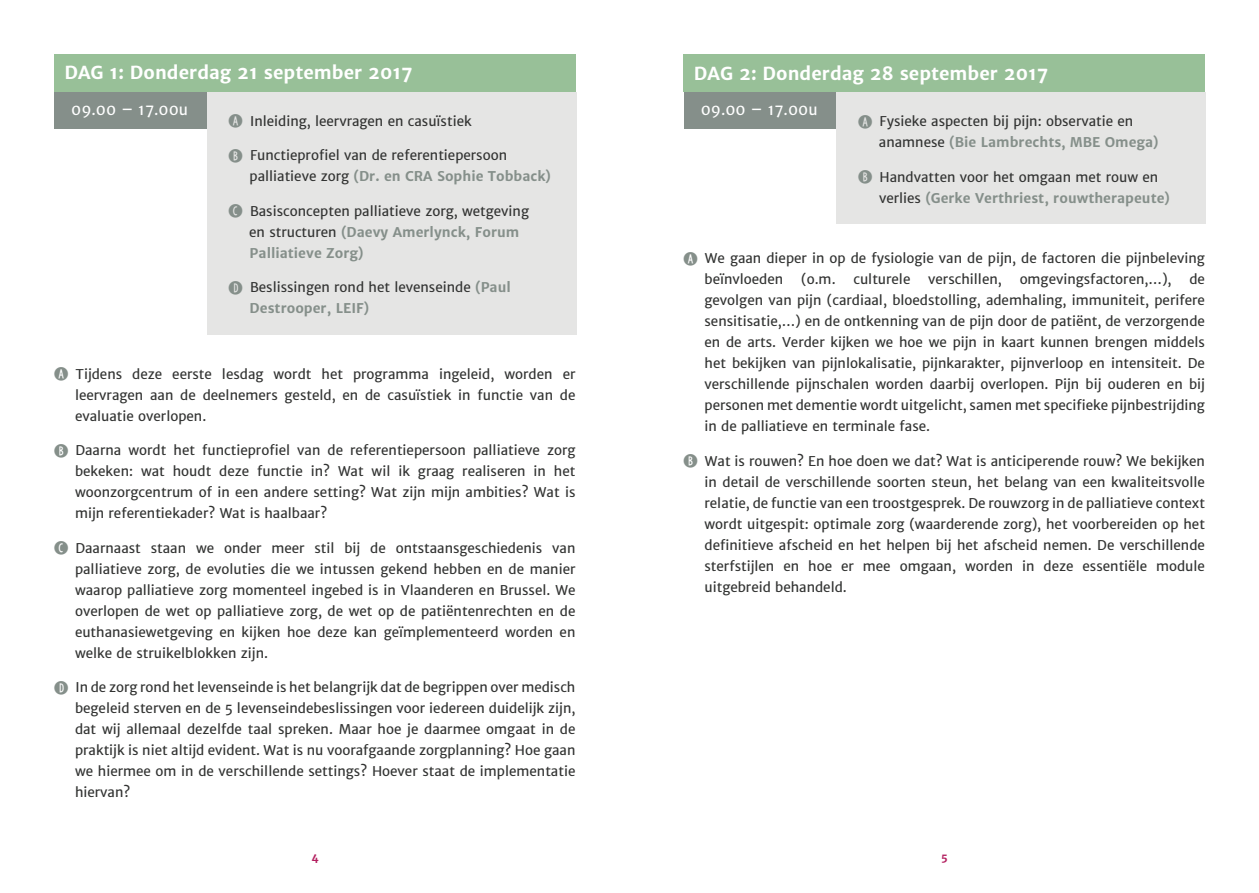
<style>
.page{position:relative;width:1259px;height:893px;background:#fff}
.page>*{position:absolute;margin:0;border:0;box-sizing:border-box;transform-origin:0 0}
.t1{font:700 18px "Merriweather Sans";color:#fff}
.t2{font:15px "Merriweather Sans";color:#fff}
.t3{font:13.5px/21px "Merriweather Sans";color:#323332}
.t4{font:700 10.5px "Merriweather Sans";color:#b31f5f}
.s1{font-family:"KG Counting Stars";font-size:19.5px;color:#858f8a}
.s2{font-weight:700;color:#858f8a}
</style>
<div class="page">
<div style="left:54px;top:92px;width:153px;height:37px;background:#858f8a"></div>
<div style="left:54px;top:54px;width:521px;height:38px;background:#98c098"></div>
<div style="left:207px;top:92px;width:369px;height:242px;background:#e5e5e4"></div>
<div style="left:683px;top:92px;width:153px;height:37px;background:#858f8a"></div>
<div style="left:836px;top:92px;width:369px;height:132px;background:#e5e5e4"></div>
<div style="left:683px;top:54px;width:522px;height:38px;background:#98c098"></div>
<p class="t1" style="left:64px;top:61px;width:350px">DAG 1: Donderdag 21 september 2017</p>
<p class="t3" style="left:229px;top:110px;width:245px"><span class="s1">A</span> Inleiding, leervragen en casuïstiek</p>
<p class="t3" style="left:250px;top:145px;width:303px;text-indent:-21px"><span class="s1">B</span> Functieprofiel van de referentiepersoon palliatieve zorg <span class="s2">(Dr. en CRA Sophie Tobback)</span></p>
<p class="t3" style="left:249px;top:200px;width:281px;text-indent:-21px"><span class="s1">C</span> Basisconcepten palliatieve zorg, wetgeving en structuren <span class="s2">(Daevy Amerlynck, Forum<br>Palliatieve Zorg)</span></p>
<p class="t3" style="left:250px;top:277px;width:263px;text-indent:-21px"><span class="s1">D</span> Beslissingen rond het levenseinde <span class="s2">(Paul<br>Destrooper, LEIF)</span></p>
<p class="t2" style="left:71px;top:100px;width:118px">09.00 – 17.00u</p>
<p class="t3" style="left:75px;top:363px;width:502px;text-align:justify;text-indent:-21px"><span class="s1">A</span> Tijdens deze eerste lesdag wordt het programma ingeleid, worden er leervragen aan de deelnemers gesteld, en de casuïstiek in functie van de evaluatie overlopen.</p>
<p class="t3" style="left:75px;top:440px;width:502px;text-align:justify;text-indent:-21px"><span class="s1">B</span> Daarna wordt het functieprofiel van de referentiepersoon palliatieve zorg bekeken: wat houdt deze functie in? Wat wil ik graag realiseren in het woonzorgcentrum of in een andere setting? Wat zijn mijn ambities? Wat is mijn referentiekader? Wat is haalbaar?</p>
<p class="t3" style="left:75px;top:537px;width:502px;text-align:justify;text-indent:-21px"><span class="s1">C</span> Daarnaast staan we onder meer stil bij de ontstaansgeschiedenis van palliatieve zorg, de evoluties die we intussen gekend hebben en de manier waarop palliatieve zorg momenteel ingebed is in Vlaanderen en Brussel. We overlopen de wet op palliatieve zorg, de wet op de patiëntenrechten en de euthanasiewetgeving en kijken hoe deze kan geïmplementeerd worden en welke de struikelblokken zijn.</p>
<p class="t3" style="left:75px;top:677px;width:502px;text-align:justify;text-indent:-21px"><span class="s1">D</span> In de zorg rond het levenseinde is het belangrijk dat de begrippen over medisch begeleid sterven en de 5 levenseindebeslissingen voor iedereen duidelijk zijn, dat wij allemaal dezelfde taal spreken. Maar hoe je daarmee omgaat in de praktijk is niet altijd evident. Wat is nu voorafgaande zorgplanning? Hoe gaan we hiermee om in de verschillende settings? Hoever staat de implementatie hiervan?</p>
<p class="t1" style="left:694px;top:61px;width:356px">DAG 2: Donderdag 28 september 2017</p>
<p class="t2" style="left:700px;top:100px;width:118px">09.00 – 17.00u</p>
<p class="t3" style="left:879px;top:111px;width:281px;text-indent:-21px"><span class="s1">A</span> Fysieke aspecten bij pijn: observatie en anamnese <span class="s2">(Bie Lambrechts, MBE Omega)</span></p>
<p class="t3" style="left:879px;top:166px;width:292px;text-indent:-21px"><span class="s1">B</span> Handvatten voor het omgaan met rouw en verlies <span class="s2">(Gerke Verthriest, rouwtherapeute)</span></p>
<p class="t3" style="left:704px;top:248px;width:502px;text-indent:-21px"><span class="s1">A</span> We gaan dieper in op de fysiologie van de pijn, de factoren die pijnbeleving beïnvloeden</p>
<p class="t3" style="left:801px;top:269px;width:36px">(o.m.</p>
<p class="t3" style="left:853px;top:269px;width:58px">culturele</p>
<p class="t3" style="left:928px;top:269px;width:75px">verschillen,</p>
<p class="t3" style="left:1019px;top:269px;width:153px">omgevingsfactoren,…),</p>
<p class="t3" style="left:704px;top:269px;width:502px;text-align:justify;text-indent:485px">de gevolgen van pijn (cardiaal, bloedstolling, ademhaling, immuniteit, perifere sensitisatie,…) en de ontkenning van de pijn door de patiënt, de verzorgende en de arts. Verder kijken we hoe we pijn in kaart kunnen brengen middels het bekijken van pijnlokalisatie, pijnkarakter, pijnverloop en intensiteit. De verschillende pijnschalen worden daarbij overlopen. Pijn bij ouderen en bij personen met dementie wordt uitgelicht, samen met specifieke pijnbestrijding in de palliatieve en terminale fase.</p>
<p class="t3" style="left:704px;top:450px;width:502px;text-align:justify;text-indent:-21px"><span class="s1">B</span> Wat is rouwen? En hoe doen we dat? Wat is anticiperende rouw? We bekijken in detail de verschillende soorten steun, het belang van een kwaliteitsvolle relatie, de functie van een troostgesprek. De rouwzorg in de palliatieve context wordt uitgespit: optimale zorg (waarderende zorg), het voorbereiden op het definitieve afscheid en het helpen bij het afscheid nemen. De verschillende sterfstijlen en hoe er mee omgaan, worden in deze essentiële module uitgebreid behandeld.</p>
<p class="t4" style="left:311px;top:851px;width:9px">4</p>
<p class="t4" style="left:941px;top:851px;width:8px">5</p>
</div>
